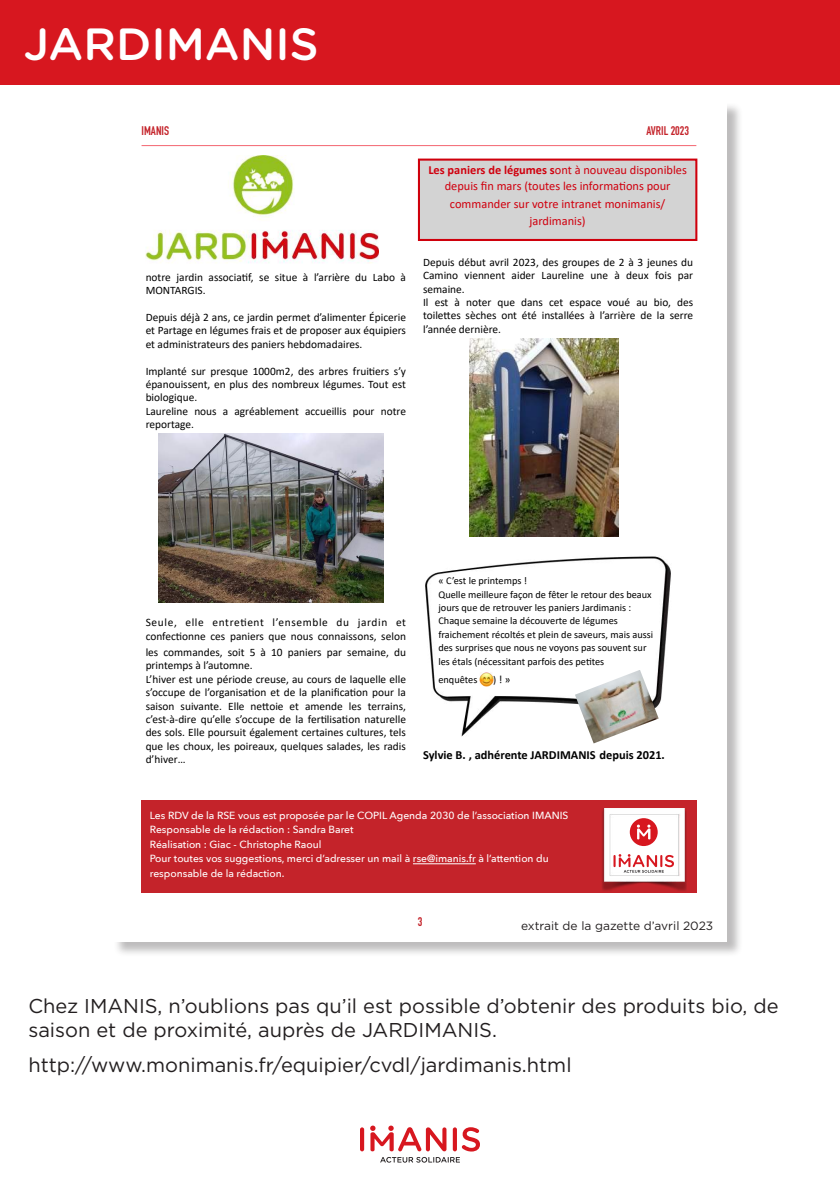
<style>
.page{position:relative;width:840px;height:1191px;background:#fff}
.page>*{position:absolute;margin:0;border:0;box-sizing:border-box;transform-origin:0 0}
.t1{font:500 45.2px "Gotham Rounded";color:#fff}
.t2{font:20px/24px "Gotham";color:#231f20}
.t3{font:12.4px/15.4px "Calibri";color:#d0000e;text-align:center}
.t4{font:700 12.4px "Calibri";color:#000}
.t5{font:700 12.4px "DIN Condensed";color:#c4232a}
.t6{font:12px "Gotham";color:#231f20}
.t7{font:11.4px/13.4px "Calibri";color:#000}
.t8{font:11px "Calibri";color:#000}
.t9{font:10.4px/13.4px "Calibri";color:#000}
.t10{font:500 10.4px/14.4px "Avenir Next";color:#fff}
.s1{font-weight:700}
.s2{font-size:10.4px}
</style>
<div class="page">
<div style="left:0;top:0;width:839px;height:84px;background:#d7171f"></div>
<svg style="left:380px;top:1157px;width:79px;height:5px"></svg>
<hr style="left:360px;top:1127px;width:4px;height:24px;background:#d7171f;border-radius:2px">
<svg style="left:452px;top:1127px;width:4px;height:24px"></svg>
<svg style="left:461px;top:1127px;width:18px;height:24px"></svg>
<svg style="left:370px;top:1125px;width:76px;height:26px"></svg>
<div style="left:113px;top:102px;width:629px;height:855px;background:#231f20;opacity:.3"></div>
<div style="left:113px;top:102px;width:614px;height:839px;background:#fff"></div>
<hr style="left:141px;top:145px;width:555px;height:1px;background:#f46b75">
<div style="left:141px;top:800px;width:556px;height:92px;background:#c4232a"></div>
<hr style="left:412px;top:863px;width:63px;height:1px;background:#fff">
<img style="left:602px;top:808px;width:84px;height:83px">
<img style="left:146px;top:156px;width:232px;height:107px">
<img style="left:158px;top:433px;width:225px;height:169px">
<img style="left:469px;top:338px;width:149px;height:198px">
<img style="left:425px;top:556px;width:246px;height:181px">
<div style="left:418px;top:160px;width:278px;height:80px;background:#d3d3d3"></div>
<div style="left:417px;top:159px;width:280px;height:82px;border:2px solid #cf000c"></div>
<img style="left:479px;top:673px;width:14px;height:13px">
<img style="left:574px;top:670px;width:84px;height:73px">
<svg style="left:479px;top:672px;width:11px;height:11px"></svg>
<p class="t1" style="left:24px;top:12px;width:296px">JARDIMANIS</p>
<p class="t5" style="left:141px;top:123px;width:29px">IMANIS</p>
<p class="t5" style="left:646px;top:123px;width:44px">AVRIL 2023</p>
<p class="t7" style="left:146px;top:270px;width:262px">notre jardin associa'f, se situe à l’arrière du Labo à<br>MONTARGIS.</p>
<p class="t7" style="left:146px;top:310px;width:262px;text-align:justify">Depuis déjà 2 ans, ce jardin permet d’alimenter Épicerie et Partage en légumes frais et de proposer aux équipiers et administrateurs des paniers hebdomadaires.</p>
<p class="t7" style="left:146px;top:364px;width:262px">Implanté sur presque 1000m2, des arbres frui'ers s’y épanouissent, en plus des nombreux légumes. Tout est biologique.<br>Laureline nous a agréablement accueillis pour notre reportage.</p>
<p class="t3" style="left:428px;top:162px;width:260px"><span class="s1">Les paniers de légumes s</span>ont à nouveau disponibles depuis fin mars (toutes les informa'ons pour</p>
<p class="t3" style="left:449px;top:195px;width:217px;line-height:17px">commander sur votre intranet monimanis/ jardimanis)</p>
<p class="t7" style="left:423px;top:255px;width:271px">Depuis début avril 2023, des groupes de 2 à 3 jeunes du Camino viennent aider Laureline une à deux fois par semaine.<br>Il est à noter que dans cet espace voué au bio, des toileFes sèches ont été installées à l’arrière de la serre l’année dernière.</p>
<p class="t7" style="left:146px;top:615px;width:262px">Seule, elle entre'ent l’ensemble du jardin et confec'onne ces paniers que nous connaissons, selon</p>
<p class="t7" style="left:146px;top:645px;width:262px">les commandes, soit 5 à 10 paniers par semaine, du printemps à l’automne.<br>L’hiver est une période creuse, au cours de laquelle elle s’occupe de l’organisa'on et de la planifica'on pour la saison suivante. Elle neFoie et amende les terrains, c’est-à-dire qu’elle s’occupe de la fer'lisa'on naturelle des sols. Elle poursuit également certaines cultures, tels que les choux, les poireaux, quelques salades, les radis d’hiver…</p>
<p class="t9" style="left:438px;top:574px;width:216px">« C’est le printemps !<br>Quelle meilleure façon de fêter le retour des beaux jours que de retrouver les paniers Jardimanis :<br>Chaque semaine la découverte de légumes fraichement récoltés et plein de saveurs, mais aussi des surprises que nous ne voyons pas souvent sur les étals (nécessitant parfois des pe'tes</p>
<p class="t9" style="left:438px;top:672px;width:41px">enquêtes</p>
<p class="t8" style="left:493px;top:672px;width:19px"><span class="s2">)</span> ! »</p>
<p class="t4" style="left:423px;top:745px;width:243px">Sylvie B. , adhérente JARDIMANIS depuis 2021.</p>
<p class="t10" style="left:150px;top:807px;width:420px">Les RDV de la RSE vous est proposée par le COPIL Agenda 2030 de l’association IMANIS Responsable de la rédaction : Sandra Baret<br>Réalisation : Giac - Christophe Raoul<br>Pour toutes vos suggestions, merci d’adresser un mail à rse@imanis.fr à l’attention du responsable de la rédaction.</p>
<p class="t5" style="left:417px;top:912px;width:6px">3</p>
<p class="t6" style="left:520px;top:918px;width:194px">extrait de la gazette d’avril 2023</p>
<p class="t2" style="left:28px;top:993px;width:751px">Chez IMANIS, n’oublions pas qu’il est possible d’obtenir des produits bio, de saison et de proximité, auprès de JARDIMANIS.</p>
<p class="t2" style="left:28px;top:1052px;width:544px">http://www.monimanis.fr/equipier/cvdl/jardimanis.html</p>
</div>
